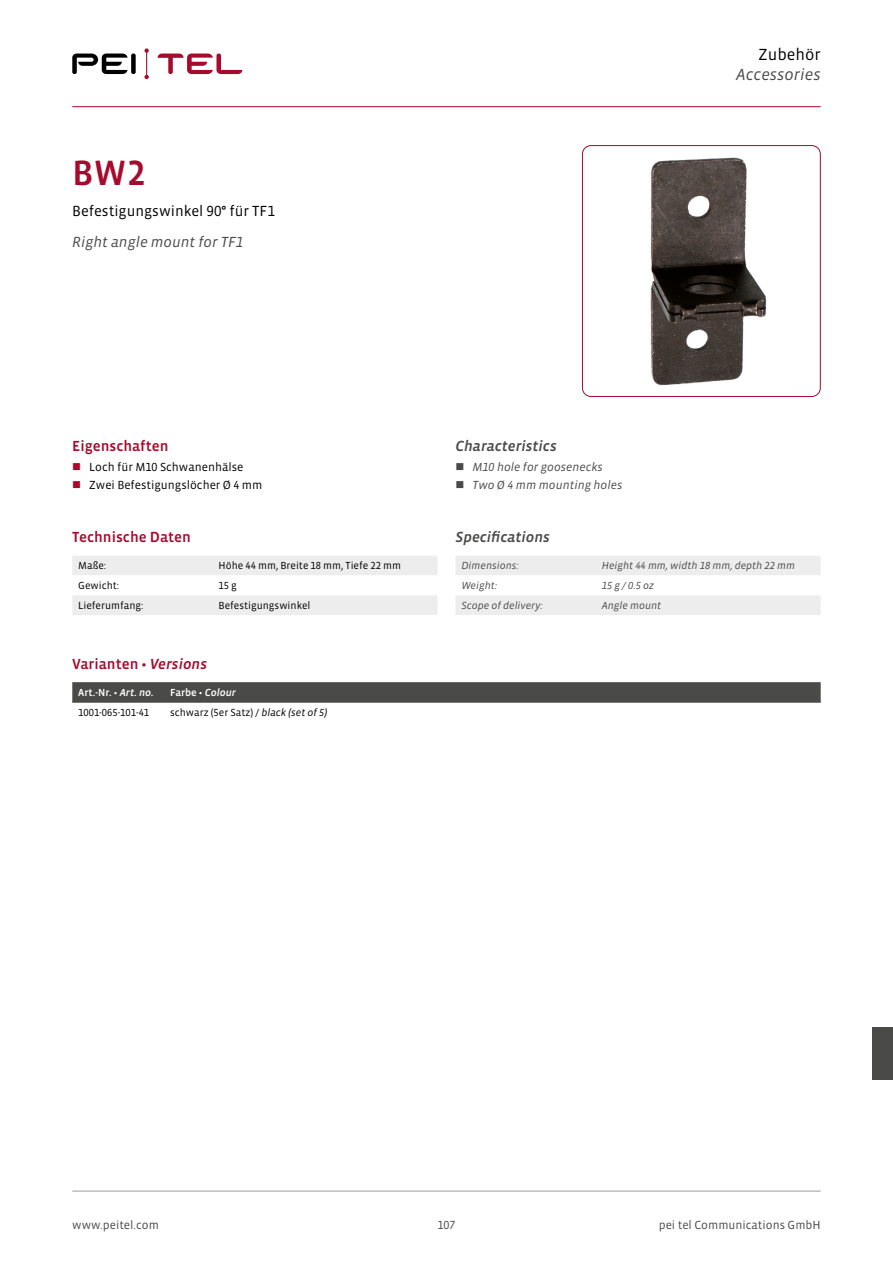
<style>
.page{position:relative;width:893px;height:1263px;background:#fff}
.page>*{position:absolute;margin:0;border:0;box-sizing:border-box;transform-origin:0 0}
.t1{font:36px "Vista Sans Med";color:#a70a2d}
.t2{font:italic 16.5px "Vista Sans";color:#4a4a49}
.t3{font:16.5px "Vista Sans";color:#000}
.t4{font:15px/30.8px "Vista Sans";color:#000}
.t5{font:15px "Vista Sans Med";color:#a70a2d}
.t6{font:italic 15px "Vista Sans Med";color:#4a4a49}
.t7{font:12px/17.5px "Vista Sans";color:#000}
.t8{font:italic 12px/17.5px "Vista Sans";color:#4a4a49}
.t9{font:12px "Vista Sans";color:#4a4a49}
.t10{font:12px "Vista Sans Alt";color:#4a4a49}
.t11{font:10.5px "Vista Sans";color:#000}
.t12{font:italic 10.5px "Vista Sans";color:#4a4a49}
.t13{font:10.5px "Vista Sans Med";color:#fff}
.t14{font:10.5px "Vista Sans Alt";color:#000}
.t15{font:10.5px "Vista Sans Alt Book Ita";color:#4a4a49}
.s1{font-family:"Vista Sans Alt Med"}
.s2{font-family:"Vista Sans Alt"}
.s3{font-style:italic;color:#4a4a49}
.s4{font-family:"Vista Sans Alt Book Ita";color:#4a4a49}
.s5{font-family:"Vista Sans"}
.s6{font-style:italic}
.s7{font-family:"Vista Sans Alt Book Ita"}
.s8{font-family:"Vista Sans Alt Book Ita";font-style:normal}
.s9{font-family:"Vista Sans";font-style:italic}
</style>
<div class="page">
<hr style="left:72px;top:1191px;width:749px;height:1px;background:#9d9d9c">
<hr style="left:72px;top:106px;width:749px;height:1px;background:#a70a2d">
<svg style="left:144px;top:48px;width:5px;height:31px"></svg>
<svg style="left:72px;top:54px;width:64px;height:20px"></svg>
<svg style="left:158px;top:54px;width:84px;height:20px"></svg>
<div style="left:872px;top:1027px;width:21px;height:52px;background:#4a4a49"></div>
<img style="left:582px;top:146px;width:238px;height:250px">
<div style="left:582px;top:145px;width:239px;height:252px;border:1px solid #a70a2d;border-radius:9px"></div>
<svg style="left:72px;top:556px;width:365px;height:59px"></svg>
<svg style="left:456px;top:556px;width:365px;height:59px"></svg>
<div style="left:72px;top:682px;width:749px;height:19px;background:#4a4a49"></div>
<hr style="left:72px;top:701px;width:92px;height:2px;background:#4a4a49">
<hr style="left:164px;top:701px;width:657px;height:2px;background:#4a4a49">
<h1 class="t1" style="left:72px;top:155px;width:74px">BW<span class="s1">2</span></h1>
<h3 class="t4" style="left:72px;top:196px;width:204px">Befestigungswinkel <span class="s2">90°</span> für TF<span class="s2">1<br></span><span class="s3">Right angle mount for TF</span><span class="s4">1</span></h3>
<h2 class="t3" style="left:759px;top:46px;width:64px">Zubehör</h2>
<h2 class="t2" style="left:736px;top:66px;width:86px">Accessories</h2>
<h3 class="t5" style="left:72px;top:438px;width:98px">Eigenschaften</h3>
<p class="t7" style="left:89px;top:459px;width:175px">Loch für M<span class="s2">10</span> Schwanenhälse<br>Zwei Befestigungslöcher Ø <span class="s2">4</span> mm</p>
<h3 class="t5" style="left:72px;top:529px;width:120px">Technische Daten</h3>
<p class="t11" style="left:78px;top:560px;width:29px">Maße:</p>
<p class="t11" style="left:219px;top:560px;width:184px">Höhe <span class="s2">44</span> mm, Breite <span class="s2">18</span> mm, Tiefe <span class="s2">22</span> mm</p>
<p class="t11" style="left:78px;top:580px;width:42px">Gewicht:</p>
<p class="t14" style="left:219px;top:580px;width:20px">15 <span class="s5">g</span></p>
<p class="t11" style="left:78px;top:600px;width:67px">Lieferumfang:</p>
<p class="t11" style="left:219px;top:600px;width:93px">Befestigungswinkel</p>
<h3 class="t5" style="left:72px;top:656px;width:136px">Varianten • <span class="s6">Versions</span></h3>
<p class="t13" style="left:78px;top:687px;width:77px">Art.-Nr. • <span class="s6">Art. no.</span></p>
<p class="t13" style="left:170px;top:687px;width:67px">Farbe • <span class="s6">Colour</span></p>
<p class="t14" style="left:78px;top:707px;width:72px">1001-065-101-41</p>
<p class="t11" style="left:170px;top:707px;width:159px">schwarz (<span class="s2">5</span>er Satz) / <span class="s6">black (set of</span> <span class="s7">5</span><span class="s6">)</span></p>
<h3 class="t6" style="left:455px;top:438px;width:103px">Characteristics</h3>
<p class="t8" style="left:472px;top:459px;width:151px">M<span class="s8">10</span> hole for goosenecks<br>Two Ø <span class="s8">4</span> mm mounting holes</p>
<h3 class="t6" style="left:455px;top:529px;width:96px">Specifications</h3>
<p class="t12" style="left:461px;top:560px;width:59px">Dimensions:</p>
<p class="t12" style="left:602px;top:560px;width:195px">Height <span class="s8">44</span> mm, width <span class="s8">18</span> mm, depth <span class="s8">22</span> mm</p>
<p class="t12" style="left:461px;top:580px;width:37px">Weight:</p>
<p class="t15" style="left:602px;top:580px;width:54px">15 <span class="s9">g /</span> 0.5 <span class="s9">oz</span></p>
<p class="t12" style="left:461px;top:600px;width:83px">Scope of delivery:</p>
<p class="t12" style="left:602px;top:600px;width:61px">Angle mount</p>
<p class="t9" style="left:72px;top:1219px;width:88px">www.peitel.com</p>
<p class="t10" style="left:437px;top:1219px;width:19px">107</p>
<p class="t9" style="left:659px;top:1219px;width:163px">pei tel Communications GmbH</p>
</div>
